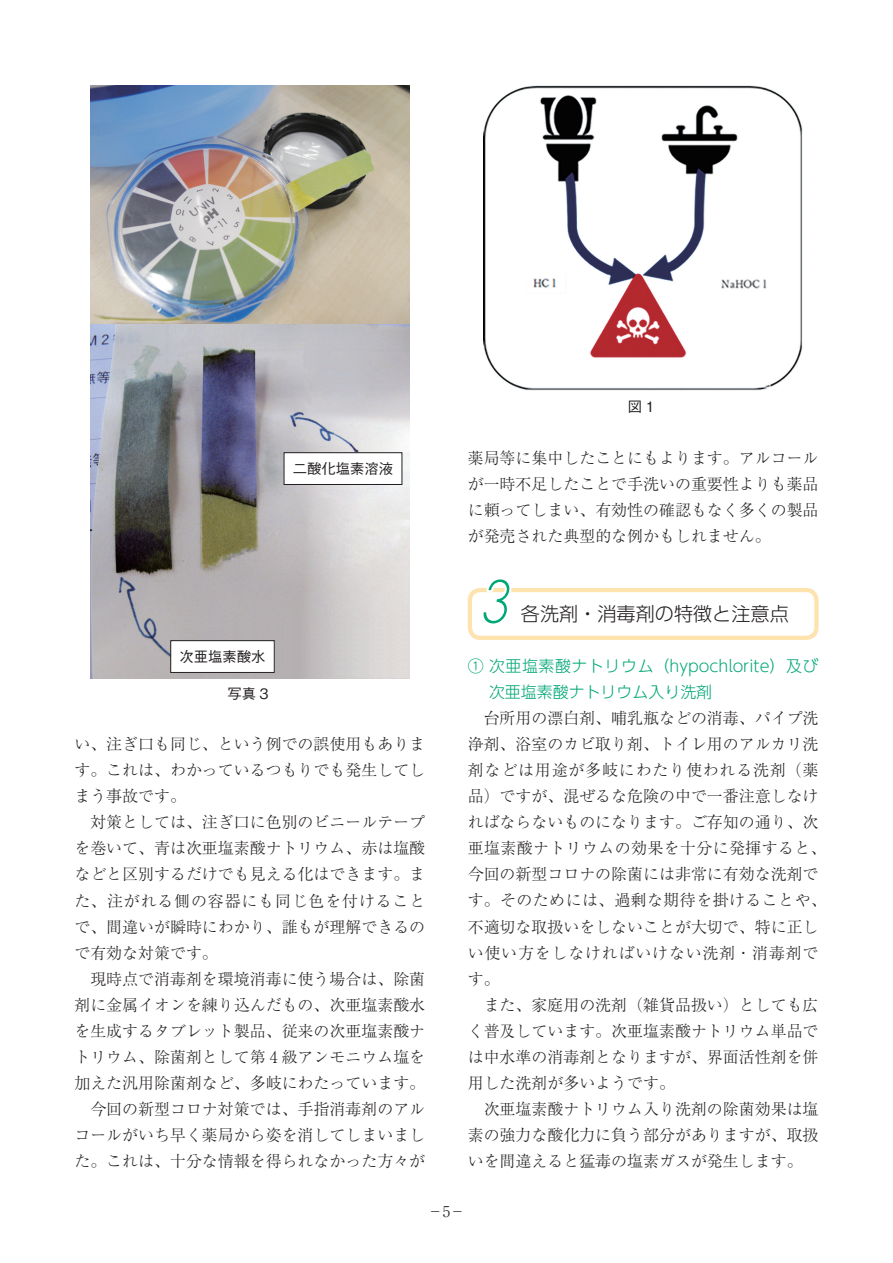
<style>
.page{position:relative;width:893px;height:1263px;background:#fff}
.page>*{position:absolute;margin:0;border:0;box-sizing:border-box;transform-origin:0 0}
.t1{font:italic 300 56.85px "Futura Std";color:#00a776;scale:.93 1}
.t2{font:300 19.2px "UD Shin Go Pr 6";color:#231f20}
.t3{font:300 15.9px/26.1px "Ryumin Pr 6";color:#231f20}
.t4{font:300 15.9px/26.1px "UD Shin Go Pr 6";color:#00a776}
.t5{font:300 14.85px "Ryumin Pr 6";color:#231f20}
.t6{font:500 14.4px "Gothic BBB Pr 6 N";color:#231f20}
</style>
<div class="page">
<div style="left:468px;top:588px;width:351px;height:52px;border:4px solid #fee3af;border-radius:11px"></div>
<svg style="left:480px;top:588px;width:31px;height:5px"></svg>
<img style="left:90px;top:85px;width:319px;height:593px">
<div style="left:284px;top:453px;width:118px;height:31px;background:#fff"></div>
<div style="left:284px;top:452px;width:118px;height:33px;border:1px solid #231f20"></div>
<div style="left:171px;top:641px;width:103px;height:31px;background:#fff"></div>
<div style="left:171px;top:640px;width:103px;height:33px;border:1px solid #231f20"></div>
<img style="left:484px;top:85px;width:319px;height:306px">
<p class="t6" style="left:293px;top:457px;width:102px">二酸化塩素溶液</p>
<p class="t6" style="left:179px;top:645px;width:88px">次亜塩素酸水</p>
<p class="t6" style="left:227px;top:682px;width:43px">写真 3</p>
<p class="t3" style="left:74px;top:730px;width:352px">い、注ぎ口も同じ、という例での誤使用もあります。これは、わかっているつもりでも発生してしまう事故です。<br>　対策としては、注ぎ口に色別のビニールテープを巻いて、青は次亜塩素酸ナトリウム、赤は塩酸などと区別するだけでも見える化はできます。また、注がれる側の容器にも同じ色を付けることで、間違いが瞬時にわかり、誰もが理解できるので有効な対策です。<br>　現時点で消毒剤を環境消毒に使う場合は、除菌剤に金属イオンを練り込んだもの、次亜塩素酸水を生成するタブレット製品、従来の次亜塩素酸ナトリウム、除菌剤として第 4 級アンモニウム塩を加えた汎用除菌剤など、多岐にわたっています。　今回の新型コロナ対策では、手指消毒剤のアルコールがいち早く薬局から姿を消してしまいました。これは、十分な情報を得られなかった方々が</p>
<p class="t6" style="left:628px;top:395px;width:28px">図1</p>
<p class="t3" style="left:468px;top:444px;width:352px;text-align:justify">薬局等に集中したことにもよります。アルコールが一時不足したことで手洗いの重要性よりも薬品に頼ってしまい、有効性の確認もなく多くの製品が発売された典型的な例かもしれません。</p>
<h1 class="t1" style="left:477px;top:568px;width:37px">3</h1>
<p class="t2" style="left:521px;top:598px;width:269px">各洗剤・消毒剤の特徴と注意点</p>
<p class="t4" style="left:489px;top:652px;width:331px;text-indent:-21px">① 次亜塩素酸ナトリウム（hypochlorite）及び次亜塩素酸ナトリウム入り洗剤</p>
<p class="t3" style="left:468px;top:704px;width:360px">　台所用の漂白剤、哺乳瓶などの消毒、パイプ洗浄剤、浴室のカビ取り剤、トイレ用のアルカリ洗剤などは用途が多岐にわたり使われる洗剤（薬品）ですが、混ぜるな危険の中で一番注意しなければならないものになります。ご存知の通り、次亜塩素酸ナトリウムの効果を十分に発揮すると、今回の新型コロナの除菌には非常に有効な洗剤です。そのためには、過剰な期待を掛けることや、不適切な取扱いをしないことが大切で、特に正しい使い方をしなければいけない洗剤・消毒剤です。<br>　また、家庭用の洗剤（雑貨品扱い）としても広く普及しています。次亜塩素酸ナトリウム単品では中水準の消毒剤となりますが、界面活性剤を併用した洗剤が多いようです。<br>　次亜塩素酸ナトリウム入り洗剤の除菌効果は塩素の強力な酸化力に負う部分がありますが、取扱いを間違えると猛毒の塩素ガスが発生します。</p>
<p class="t5" style="left:428px;top:1199px;width:39px">－5－</p>
</div>
